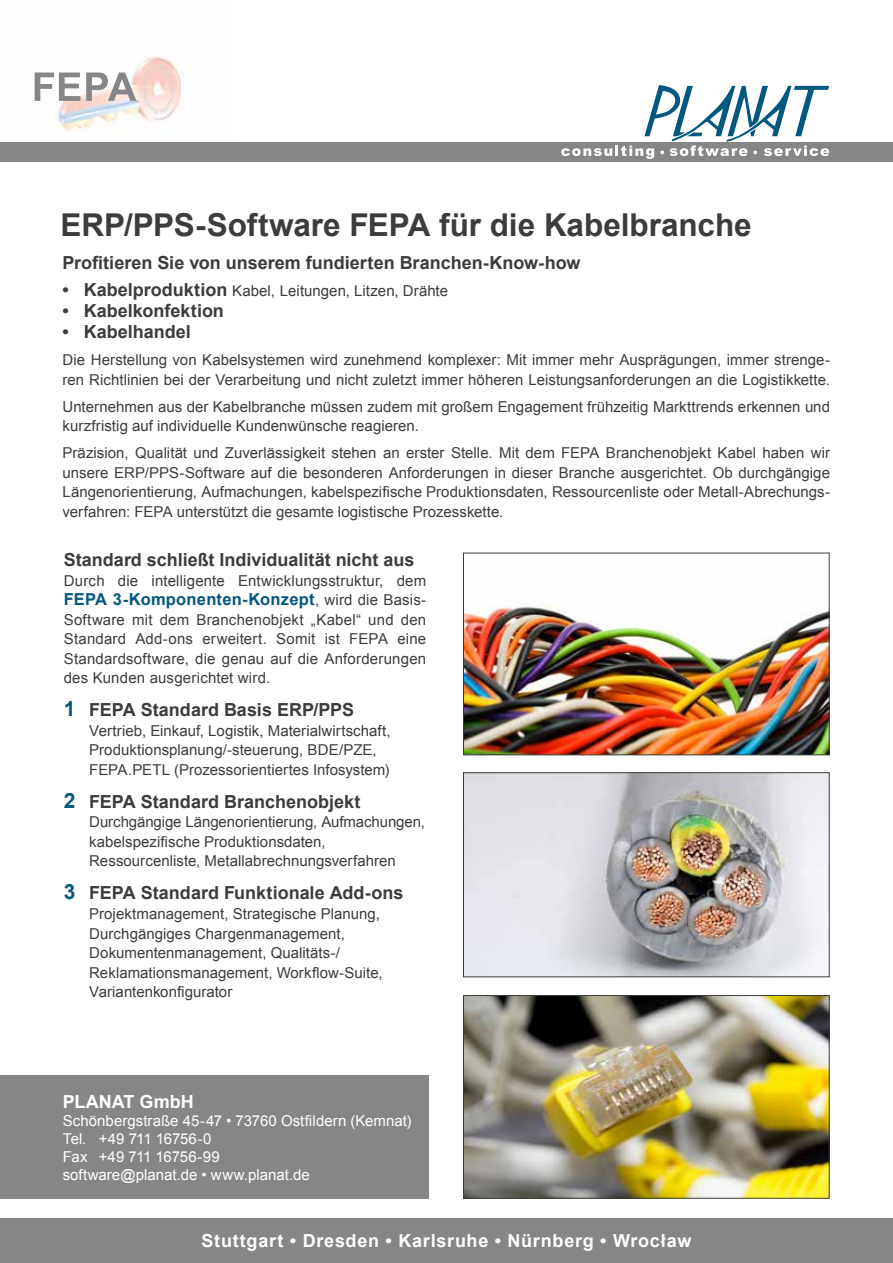
<style>
.page{position:relative;width:893px;height:1263px;background:#fff}
.page>*{position:absolute;margin:0;border:0;box-sizing:border-box;transform-origin:0 0}
.t1{font:700 31.5px "Arial";letter-spacing:-.005em;color:#3c3c3b}
.t2{font:700 18px "Arial";color:#3c3c3b}
.t3{font:700 18px "Arial";letter-spacing:.04em;color:#fff}
.t4{font:700 18px "Arial";color:#fff}
.t5{font:700 16.5px "Arial";letter-spacing:.015em;color:#03587f}
.t6{font:15px/19.5px "Arial";letter-spacing:.005em;color:#3c3c3b}
.t7{font:15px/18px "Arial";color:#fff}
.s1{font-weight:700;font-size:18px}
.s2{font-weight:400;font-size:15px;color:#3c3c3b}
.s3{font-size:21px;color:#03587f}
</style>
<div class="page">
<img style="left:34px;top:55px;width:158px;height:76px">
<div style="left:0;top:1075px;width:428px;height:123px;background:#858687"></div>
<img style="left:465px;top:997px;width:363px;height:199px">
<div style="left:463px;top:995px;width:367px;height:203px;border:1px solid #3c3c3b"></div>
<img style="left:465px;top:774px;width:363px;height:201px">
<div style="left:463px;top:772px;width:367px;height:205px;border:1px solid #3c3c3b"></div>
<img style="left:465px;top:603px;width:363px;height:150px">
<div style="left:463px;top:553px;width:367px;height:202px;border:1px solid #3c3c3b"></div>
<svg style="left:35px;top:72px;width:101px;height:29px"></svg>
<div style="left:0;top:142px;width:893px;height:20px;background:#858687"></div>
<div style="left:0;top:1218px;width:893px;height:45px;background:#858687"></div>
<svg style="left:561px;top:85px;width:268px;height:74px"></svg>
<h1 class="t1" style="left:61px;top:204px;width:693px">ERP/PPS-Software FEPA für die Kabelbranche</h1>
<p class="t2" style="left:63px;top:251px;width:519px">Profitieren Sie von unserem fundierten Branchen-Know-how</p>
<p class="t6" style="left:63px;top:281px;width:387px"><span class="s1">• Kabelproduktion</span> Kabel, Leitungen, Litzen, Drähte</p>
<p class="t2" style="left:63px;top:299px;width:163px">• Kabelkonfektion</p>
<p class="t2" style="left:63px;top:320px;width:130px">• Kabelhandel</p>
<p class="t6" style="left:63px;top:350px;width:769px">Die Herstellung von Kabelsystemen wird zunehmend komplexer: Mit immer mehr Ausprägungen, immer strenge&shy;ren Richtlinien bei der Verarbeitung und nicht zuletzt immer höheren Leistungsanforderungen an die Logistikkette.</p>
<p class="t6" style="left:63px;top:397px;width:769px">Unternehmen aus der Kabelbranche müssen zudem mit großem Engagement frühzeitig Markttrends erkennen und kurzfristig auf individuelle Kundenwünsche reagieren.</p>
<p class="t6" style="left:63px;top:443px;width:769px;text-align:justify">Präzision, Qualität und Zuverlässigkeit stehen an erster Stelle. Mit dem FEPA Branchenobjekt Kabel haben wir unsere ERP/PPS-Software auf die besonderen Anforderungen in dieser Branche ausgerichtet. Ob durchgängige Längenorientierung, Aufmachungen, kabelspezifische Produktionsdaten, Ressourcenliste oder Metall-Abrechungs&shy;verfahren: FEPA unterstützt die gesamte logistische Prozesskette.</p>
<p class="t2" style="left:64px;top:548px;width:352px">Standard schließt Individualität nicht aus</p>
<p class="t6" style="left:64px;top:571px;width:364px">Durch die intelligente Entwicklungsstruktur, dem</p>
<p class="t5" style="left:64px;top:589px;width:364px">FEPA 3-Komponenten-Konzept<span class="s2">, wird die Basis-</span></p>
<p class="t6" style="left:64px;top:610px;width:364px;text-align:justify">Software mit dem Branchenobjekt „Kabel“ und den Standard Add-ons erweitert. Somit ist FEPA eine Standardsoftware, die genau auf die Anforderungen des Kunden ausgerichtet wird.</p>
<p class="t2" style="left:64px;top:698px;width:292px"><span class="s3">1</span> FEPA Standard Basis ERP/PPS</p>
<p class="t6" style="left:89px;top:721px;width:303px">Vertrieb, Einkauf, Logistik, Materialwirtschaft,<br>Produktionsplanung/-steuerung, BDE/PZE,<br>FEPA.PETL (Prozessorientiertes Infosystem)</p>
<p class="t2" style="left:64px;top:790px;width:298px"><span class="s3">2</span> FEPA Standard Branchenobjekt</p>
<p class="t6" style="left:89px;top:813px;width:337px">Durchgängige Längenorientierung, Aufmachungen, kabelspezifische Produktionsdaten,<br>Ressourcenliste, Metallabrechnungsverfahren</p>
<p class="t2" style="left:64px;top:881px;width:341px"><span class="s3">3</span> FEPA Standard Funktionale Add-ons</p>
<p class="t6" style="left:89px;top:904px;width:295px">Projektmanagement, Strategische Planung, Durchgängiges Chargenmanagement, Dokumentenmanagement, Qualitäts-/ Reklamationsmanagement, Workflow-Suite, Variantenkonfigurator</p>
<p class="t4" style="left:63px;top:1089px;width:133px">PLANAT GmbH</p>
<p class="t7" style="left:63px;top:1111px;width:350px">Schönbergstraße 45-47 • 73760 Ostfildern (Kemnat)<br>Tel. +49 711 16756-0<br>Fax +49 711 16756-99<br>software@planat.de • www.planat.de</p>
<p class="t3" style="left:202px;top:1229px;width:491px">Stuttgart • Dresden • Karlsruhe • Nürnberg • Wrocław</p>
</div>
